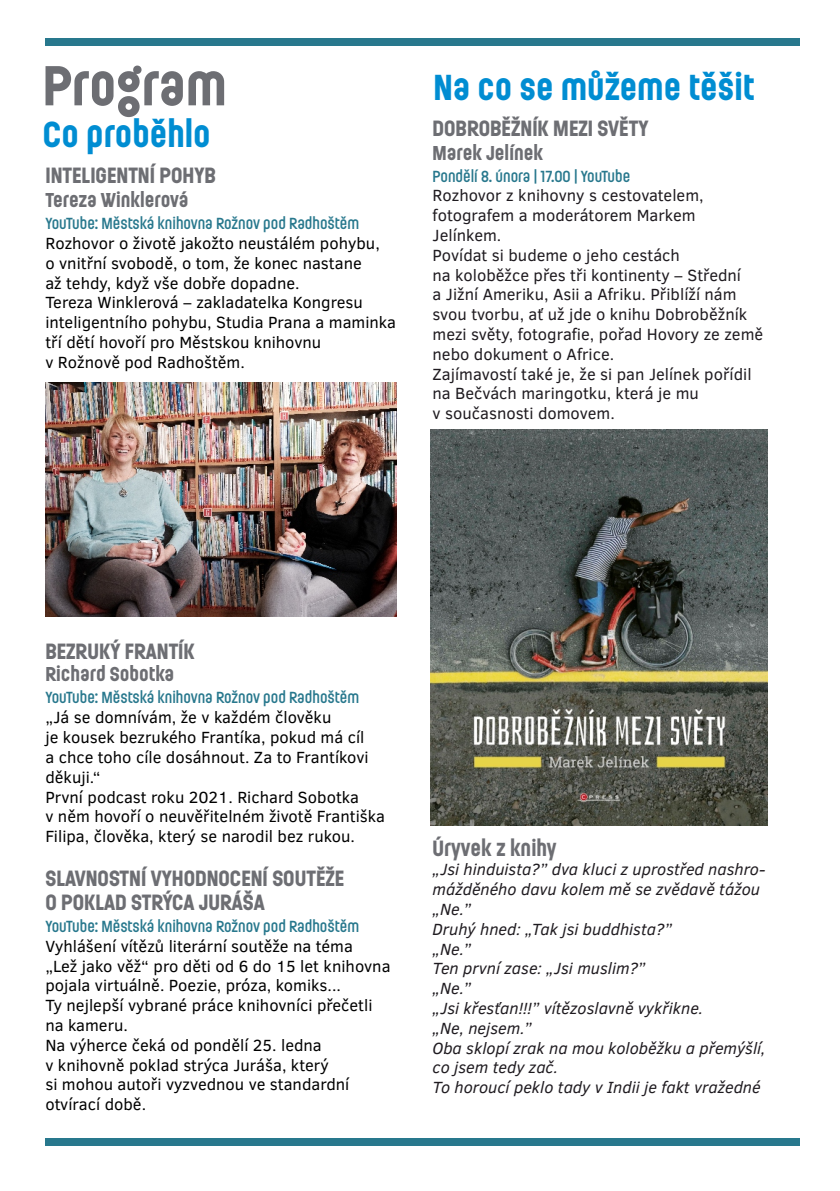
<style>
.page{position:relative;width:840px;height:1191px;background:#fff}
.page>*{position:absolute;margin:0;border:0;box-sizing:border-box;transform-origin:0 0}
.t1{font:700 56px "Ladislav";letter-spacing:-.005em;color:#6d6e73}
.t2{font:700 36px "Ladislav";color:#008dd2}
.t3{font:700 22px/24px "Ladislav";color:#6d6e73}
.t4{font:700 20px "Ladislav";color:#6d6e73}
.t5{font:16.4px/19.8px "Clear Sans";color:#000}
.t6{font:16.4px/19.8px "Clear Sans";color:#1f1b20}
.t7{font:italic 16.4px/19.8px "Clear Sans";color:#1f1b20}
.t8{font:600 16px "Ladislav";color:#28788d}
</style>
<div class="page">
<div style="left:45px;top:1137px;width:754px;height:8px;background:#28788d"></div>
<div style="left:45px;top:38px;width:754px;height:8px;background:#28788d"></div>
<img style="left:45px;top:382px;width:351px;height:234px">
<img style="left:430px;top:429px;width:337px;height:396px">
<h1 class="t1" style="left:43px;top:60px;width:186px">Program</h1>
<h2 class="t2" style="left:43px;top:118px;width:169px">Co proběhlo</h2>
<h3 class="t3" style="left:45px;top:164px;width:172px">INTELIGENTNÍ POHYB</h3>
<p class="t4" style="left:45px;top:191px;width:144px">Tereza Winklerová</p>
<p class="t8" style="left:45px;top:216px;width:315px">YouTube: Městská knihovna Rožnov pod Radhoštěm</p>
<p class="t5" style="left:45px;top:235px;width:352px">Rozhovor o životě jakožto neustálém pohybu,<br>o vnitřní svobodě, o tom, že konec nastane<br>až tehdy, když vše dobře dopadne.<br>Tereza Winklerová – zakladatelka Kongresu inteligentního pohybu, Studia Prana a maminka tří dětí hovoří pro Městskou knihovnu<br>v Rožnově pod Radhoštěm.</p>
<h2 class="t2" style="left:433px;top:71px;width:322px">Na co se můžeme těšit</h2>
<h3 class="t3" style="left:432px;top:117px;width:217px">DOBROBĚŽNÍK MEZI SVĚTY</h3>
<p class="t4" style="left:432px;top:143px;width:112px">Marek Jelínek</p>
<p class="t8" style="left:432px;top:169px;width:199px">Pondělí 8. února | 17.00 | YouTube</p>
<p class="t6" style="left:432px;top:188px;width:332px">Rozhovor z knihovny s cestovatelem, fotografem a moderátorem Markem Jelínkem.<br>Povídat si budeme o jeho cestách<br>na koloběžce přes tři kontinenty – Střední<br>a Jižní Ameriku, Asii a Afriku. Přiblíží nám svou tvorbu, ať už jde o knihu Dobroběžník mezi světy, fotografie, pořad Hovory ze země nebo dokument o Africe.<br>Zajímavostí také je, že si pan Jelínek pořídil na Bečvách maringotku, která je mu<br>v současnosti domovem.</p>
<h3 class="t3" style="left:45px;top:641px;width:151px">BEZRUKÝ FRANTÍK</h3>
<p class="t4" style="left:45px;top:665px;width:130px">Richard Sobotka</p>
<p class="t8" style="left:45px;top:690px;width:315px">YouTube: Městská knihovna Rožnov pod Radhoštěm</p>
<p class="t5" style="left:45px;top:709px;width:341px">„Já se domnívám, že v každém člověku<br>je kousek bezrukého Frantíka, pokud má cíl<br>a chce toho cíle dosáhnout. Za to Frantíkovi děkuji.“<br>První podcast roku 2021. Richard Sobotka<br>v něm hovoří o neuvěřitelném životě Františka Filipa, člověka, který se narodil bez rukou.</p>
<h3 class="t3" style="left:45px;top:867px;width:300px">SLAVNOSTNÍ VYHODNOCENÍ SOUTĚŽE<br>O POKLAD STRÝCA JURÁŠA</h3>
<p class="t8" style="left:45px;top:919px;width:315px">YouTube: Městská knihovna Rožnov pod Radhoštěm</p>
<p class="t5" style="left:45px;top:938px;width:346px">Vyhlášení vítězů literární soutěže na téma<br>„Lež jako věž“ pro děti od 6 do 15 let knihovna pojala virtuálně. Poezie, próza, komiks...<br>Ty nejlepší vybrané práce knihovníci přečetli na kameru.<br>Na výherce čeká od pondělí 25. ledna<br>v knihovně poklad strýca Juráša, který<br>si mohou autoři vyzvednou ve standardní otvírací době.</p>
<h3 class="t3" style="left:432px;top:837px;width:125px">Úryvek z knihy</h3>
<p class="t7" style="left:432px;top:861px;width:334px">„Jsi hinduista?” dva kluci z uprostřed nashro&shy;mážděného davu kolem mě se zvědavě tážou „Ne.”<br>Druhý hned: „Tak jsi buddhista?”<br>„Ne.”<br>Ten první zase: „Jsi muslim?”<br>„Ne.”<br>„Jsi křesťan!!!” vítězoslavně vykřikne.<br>„Ne, nejsem.”<br>Oba sklopí zrak na mou koloběžku a přemýšlí, co jsem tedy zač.<br>To horoucí peklo tady v Indii je fakt vražedné</p>
</div>
